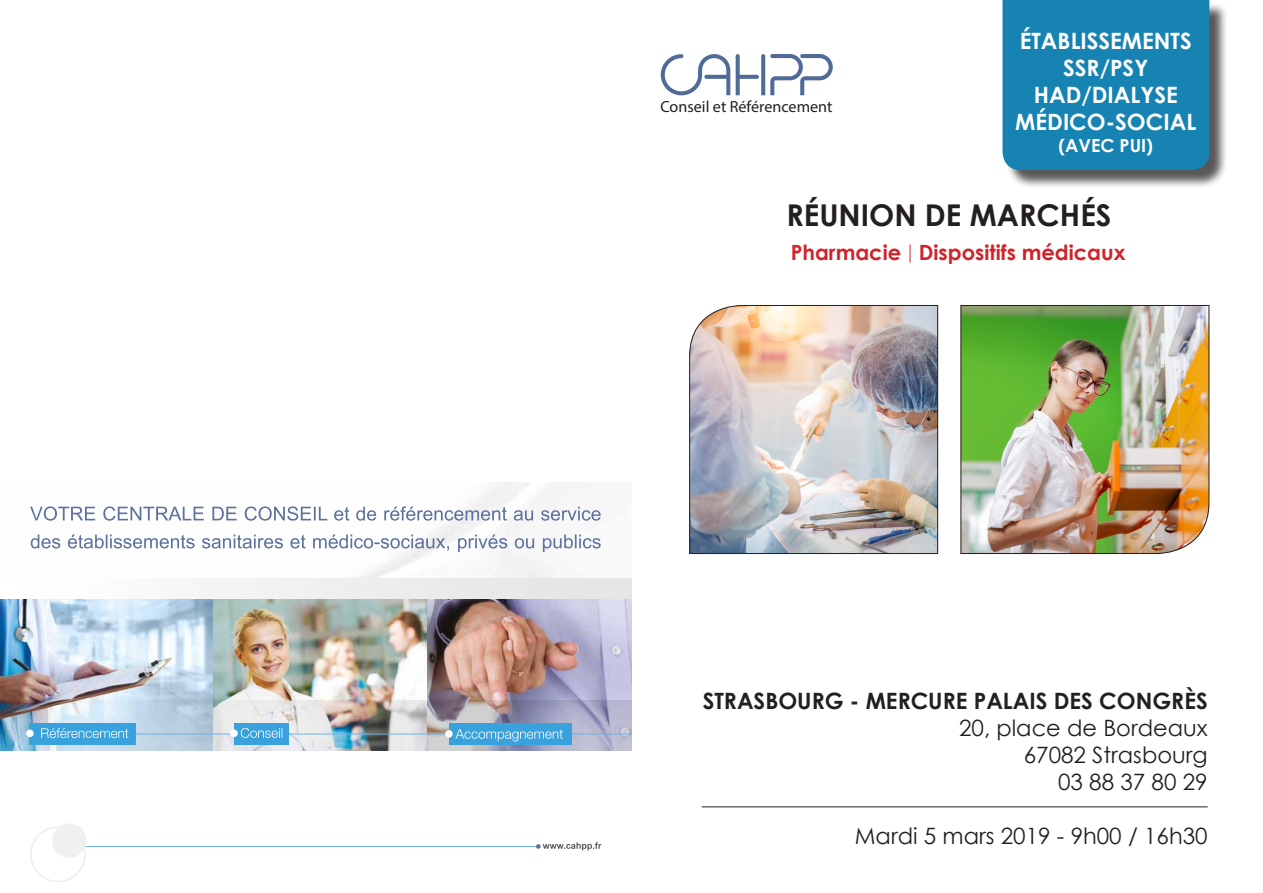
<style>
.page{position:relative;width:1263px;height:893px;background:#fff}
.page>*{position:absolute;margin:0;border:0;box-sizing:border-box;transform-origin:0 0}
.t1{font:700 30px "Century Gothic";color:#231f20}
.t2{font:22.5px "Century Gothic";color:#231f20}
.t3{font:700 22.5px "Century Gothic";color:#fff}
.t4{font:700 22.5px "Century Gothic";color:#231f20}
.t5{font:700 21px "Century Gothic";color:#d1232a}
.t6{font:700 18px "Century Gothic";color:#fff}
.t7{font:16.05px "Myriad";color:#231f20}
</style>
<div class="page">
<hr style="left:702px;top:806px;width:506px;height:1px;background:#231f20">
<svg style="left:661px;top:54px;width:69px;height:41px"></svg>
<svg style="left:736px;top:54px;width:97px;height:41px"></svg>
<img style="left:212px;top:599px;width:216px;height:102px">
<img style="left:0;top:599px;width:212px;height:102px">
<img style="left:428px;top:599px;width:203px;height:102px">
<hr style="left:63px;top:846px;width:473px;height:1px;background:#70b2e2">
<svg style="left:536px;top:842px;width:65px;height:8px"></svg>
<img style="left:0;top:701px;width:631px;height:50px">
<div style="left:52px;top:823px;width:34px;height:35px;background:#f0f0f0;border-radius:50%"></div>
<div style="left:30px;top:826px;width:56px;height:56px;border:1px solid #ededed;border-radius:50%"></div>
<svg style="left:31px;top:534px;width:570px;height:18px"></svg>
<svg style="left:30px;top:506px;width:571px;height:15px"></svg>
<hr style="left:27px;top:733px;width:604px;height:1px;background:#70b2e2">
<div style="left:234px;top:723px;width:55px;height:21px;background:#39a1db"></div>
<svg style="left:241px;top:728px;width:41px;height:10px"></svg>
<div style="left:230px;top:730px;width:8px;height:7px;background:#fff;border-radius:50%"></div>
<div style="left:449px;top:723px;width:123px;height:21px;background:#39a1db"></div>
<svg style="left:455px;top:729px;width:108px;height:12px"></svg>
<div style="left:445px;top:730px;width:8px;height:8px;background:#fff;border-radius:50%"></div>
<div style="left:30px;top:723px;width:106px;height:21px;background:#39a1db"></div>
<svg style="left:41px;top:728px;width:87px;height:10px"></svg>
<div style="left:26px;top:730px;width:8px;height:7px;background:#fff;border-radius:50%"></div>
<img style="left:689px;top:305px;width:249px;height:249px">
<img style="left:960px;top:305px;width:250px;height:249px">
<svg style="left:910px;top:244px;width:1px;height:19px"></svg>
<div style="left:1005px;top:2px;width:223px;height:187px;background:#231f20;opacity:.75"></div>
<div style="left:1002px;top:0;width:207px;height:170px;background:#1683b2"></div>
<p class="t7" style="left:660px;top:97px;width:173px">Conseil et Référencement</p>
<p class="t3" style="left:1020px;top:24px;width:173px">ÉTABLISSEMENTS</p>
<p class="t3" style="left:1063px;top:51px;width:87px">SSR/PSY</p>
<p class="t3" style="left:1034px;top:78px;width:145px">HAD/DIALYSE</p>
<p class="t3" style="left:1015px;top:105px;width:182px">MÉDICO-SOCIAL</p>
<p class="t6" style="left:1058px;top:132px;width:96px">(AVEC PUI)</p>
<p class="t1" style="left:786px;top:192px;width:327px">RÉUNION DE MARCHÉS</p>
<p class="t5" style="left:791px;top:237px;width:336px">Pharmacie Dispositifs médicaux</p>
<p class="t4" style="left:703px;top:684px;width:506px">STRASBOURG - MERCURE PALAIS DES CONGRÈS</p>
<p class="t2" style="left:959px;top:712px;width:250px">20, place de Bordeaux</p>
<p class="t2" style="left:1024px;top:739px;width:185px">67082 Strasbourg</p>
<p class="t2" style="left:1058px;top:766px;width:151px">03 88 37 80 29</p>
<p class="t2" style="left:855px;top:820px;width:354px">Mardi 5 mars 2019 - 9h00 / 16h30</p>
</div>
